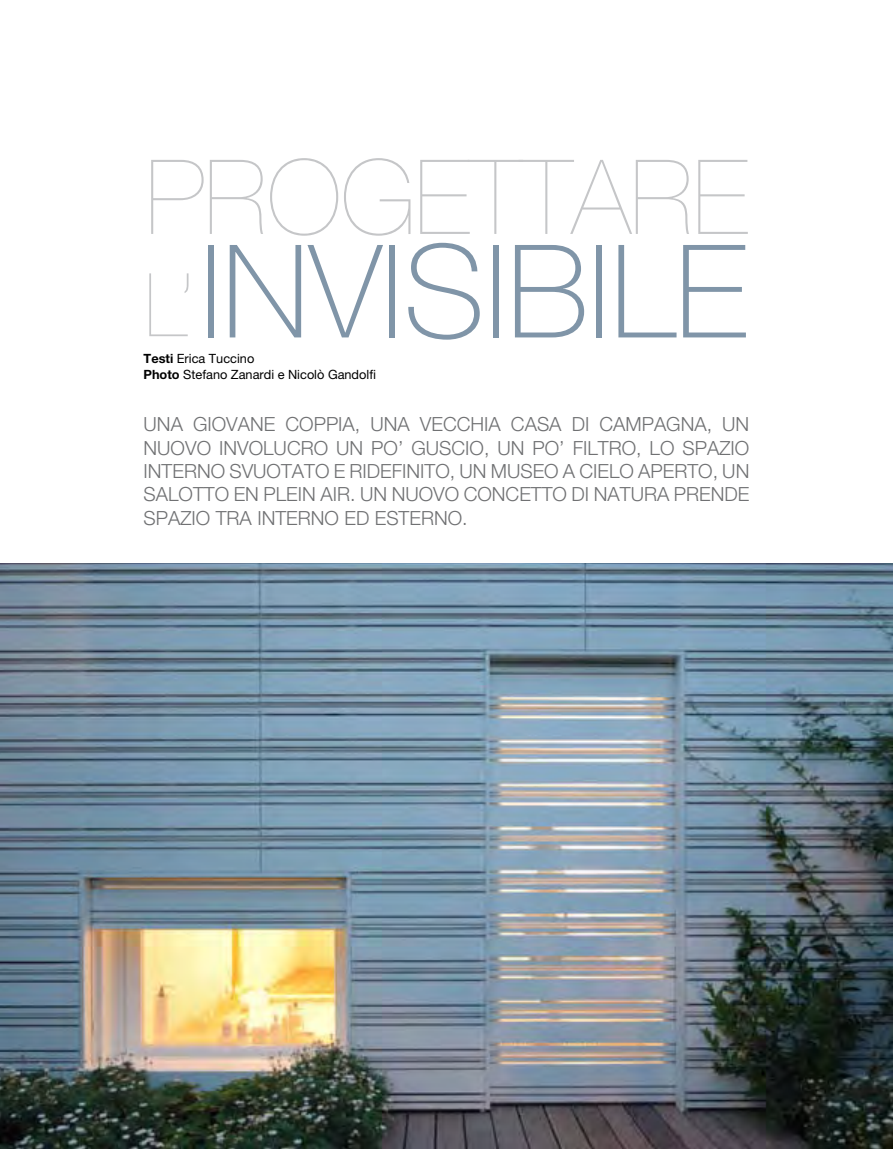
<style>
.page{position:relative;width:893px;height:1149px;background:#fff}
.page>*{position:absolute;margin:0;border:0;box-sizing:border-box;transform-origin:0 0}
.t1{font:100 129.45px "Helvetica Neue";color:#8095a8}
.t2{font:200 103.65px "Helvetica Neue";letter-spacing:-.01em;color:#c5c6c8}
.t3{font:200 87.9px "Helvetica Neue";color:#c5c6c8}
.t4{font:300 19.5px "Helvetica Neue";color:#707173}
.t5{font:12.75px "Helvetica Neue";color:#000}
.s1{font-weight:700}
</style>
<div class="page">
<img style="left:0;top:563px;width:893px;height:585px">
<h2 class="t2" style="left:146px;top:137px;width:604px">PROGETTARE</h2>
<h1 class="t1" style="left:200px;top:217px;width:50px">INVISI</h1>
<h1 class="t1" style="left:507px;top:217px;width:242px">BILE</h1>
<p class="t5" style="left:144px;top:366px;width:234px"><span class="s1">Photo</span> Stefano Zanardi e Nicolò Gandolfi</p>
<h3 class="t3" style="left:145px;top:254px;width:52px">L’</h3>
<p class="t5" style="left:144px;top:351px;width:112px"><span class="s1">Testi</span> Erica Tuccino</p>
<p class="t4" style="left:144px;top:412px;width:108px">UNA GIOVANE</p>
<p class="t4" style="left:286px;top:412px;width:13px">COPPIA</p>
<p class="t4" style="left:355px;top:412px;width:90px">, UNA VECC</p>
<p class="t4" style="left:470px;top:412px;width:54px">HIA CASA</p>
<p class="t4" style="left:572px;top:412px;width:43px">DI CAMPAGNA</p>
<p class="t4" style="left:707px;top:412px;width:41px">, UN</p>
<p class="t4" style="left:144px;top:435px;width:158px">NUOVO INVOLUCRO</p>
<p class="t4" style="left:336px;top:435px;width:115px">UN PO’ GUSCIO</p>
<p class="t4" style="left:484px;top:435px;width:100px">, UNPO’ FILTRO</p>
<p class="t4" style="left:636px;top:435px;width:60px">, LO SPA</p>
<p class="t4" style="left:719px;top:435px;width:21px">ZIO</p>
<p class="t4" style="left:144px;top:459px;width:13px">INTERNO</p>
<p class="t4" style="left:229px;top:459px;width:51px">SVUOTATO</p>
<p class="t4" style="left:334px;top:459px;width:27px">E RIDEFINITO</p>
<p class="t4" style="left:450px;top:459px;width:84px">, UN MUSEO</p>
<p class="t4" style="left:563px;top:459px;width:29px">ACIELO</p>
<p class="t4" style="left:638px;top:459px;width:14px">APERTO</p>
<p class="t4" style="left:713px;top:459px;width:35px">, UN</p>
<p class="t4" style="left:144px;top:482px;width:14px">SALOTTO</p>
<p class="t4" style="left:234px;top:482px;width:41px">EN PLEIN</p>
<p class="t4" style="left:320px;top:482px;width:158px">AIR. UN NUOVO CONCETTO</p>
<p class="t4" style="left:572px;top:482px;width:36px">DI NAT</p>
<p class="t4" style="left:631px;top:482px;width:57px">URA PRENDE</p>
<p class="t4" style="left:144px;top:506px;width:14px">SPA</p>
<p class="t4" style="left:180px;top:506px;width:49px">ZIO TRA</p>
<p class="t4" style="left:257px;top:506px;width:13px">INTERNO</p>
<p class="t4" style="left:344px;top:506px;width:44px">ED ESTERNO</p>
<p class="t4" style="left:462px;top:506px;width:7px">.</p>
</div>
